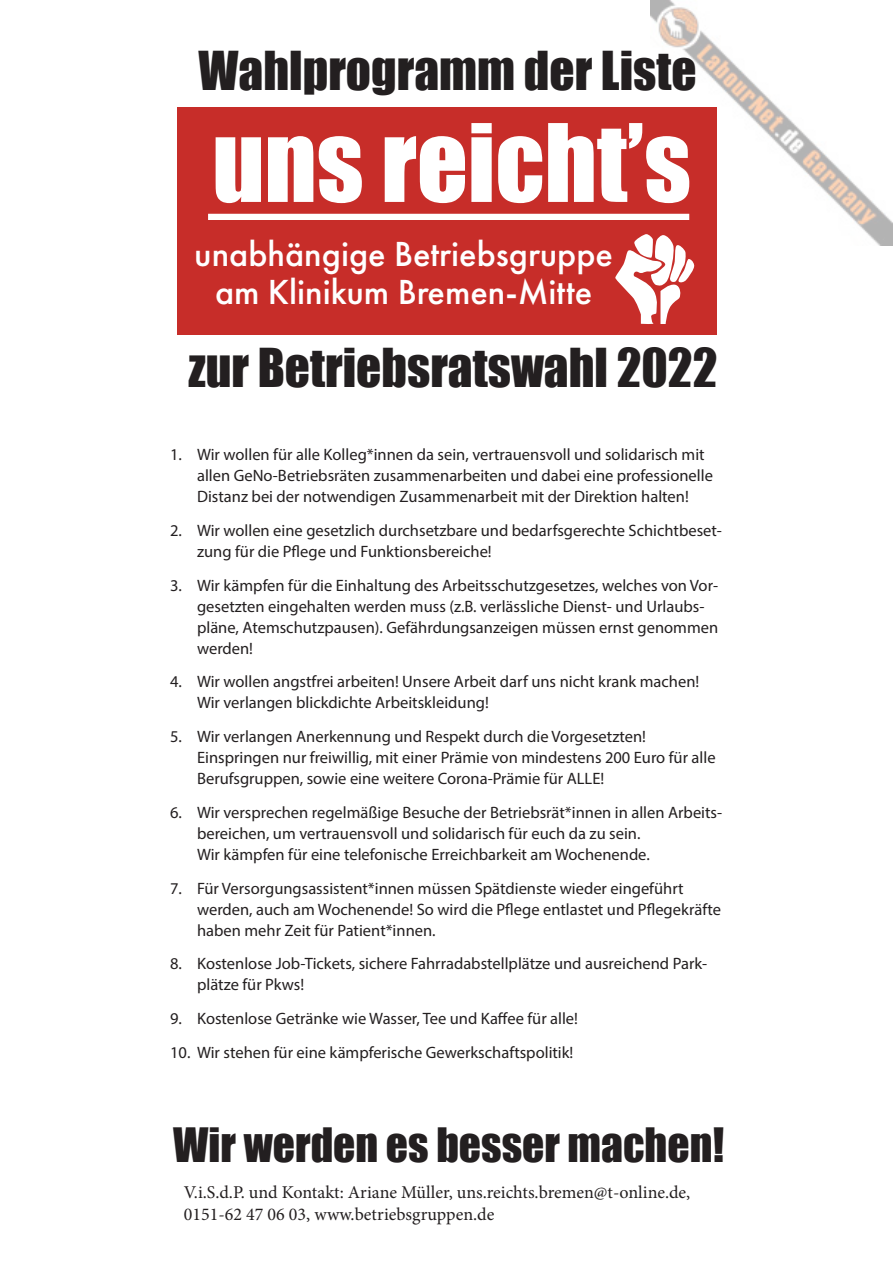
<style>
.page{position:relative;width:893px;height:1263px;background:#fff}
.page>*{position:absolute;margin:0;border:0;box-sizing:border-box;transform-origin:0 0}
.t1{font:99.75px "Impact";color:#fff}
.t2{font:49.2px "Impact";color:#231f20}
.t3{font:43.5px "Impact";color:#231f20}
.t4{font:500 36.15px/37.3px "Futura PT";color:#fff;text-align:center}
.t5{font:18px/21.6px "Minion Pro";color:#231f20}
.t6{font:16.5px/21px "Myriad Pro";color:#231f20}
</style>
<div class="page">
<img style="left:650px;top:0;width:243px;height:245px">
<div style="left:177px;top:107px;width:539px;height:228px;background:#c72d29"></div>
<div style="left:208px;top:214px;width:481px;height:6px;background:#fff"></div>
<svg style="left:615px;top:234px;width:80px;height:90px"></svg>
<h2 class="t2" style="left:198px;top:33px;width:500px">Wahlprogramm der Liste</h2>
<h1 class="t1" style="left:212px;top:85px;width:480px">uns reicht’s</h1>
<h3 class="t4" style="left:194px;top:235px;width:420px">unabhängige Betriebsgruppe am Klinikum Bremen-Mitte</h3>
<h2 class="t2" style="left:188px;top:330px;width:530px">zur Betriebsratswahl 2022</h2>
<p class="t6" style="left:197px;top:444px;width:517px;text-indent:-27px">1. Wir wollen für alle Kolleg*innen da sein, vertrauensvoll und solidarisch mit allen GeNo-Betriebsräten zusammenarbeiten und dabei eine professionelle<br>Distanz bei der notwendigen Zusammenarbeit mit der Direktion halten!</p>
<p class="t6" style="left:197px;top:519px;width:526px;text-indent:-27px">2. Wir wollen eine gesetzlich durchsetzbare und bedarfsgerechte Schichtbeset&shy;zung für die Pflege und Funktionsbereiche!</p>
<p class="t6" style="left:197px;top:574px;width:523px;text-indent:-27px">3. Wir kämpfen für die Einhaltung des Arbeitsschutzgesetzes, welches von Vor&shy;gesetzten eingehalten werden muss (z.B. verlässliche Dienst- und Urlaubs&shy;pläne, Atemschutzpausen). Gefährdungsanzeigen müssen ernst genommen werden!</p>
<p class="t6" style="left:197px;top:671px;width:504px;text-indent:-27px">4. Wir wollen angstfrei arbeiten! Unsere Arbeit darf uns nicht krank machen!<br>Wir verlangen blickdichte Arbeitskleidung!</p>
<p class="t6" style="left:197px;top:726px;width:520px;text-indent:-27px">5. Wir verlangen Anerkennung und Respekt durch die Vorgesetzten!<br>Einspringen nur freiwillig, mit einer Prämie von mindestens 200 Euro für alle<br>Berufsgruppen, sowie eine weitere Corona-Prämie für ALLE!</p>
<p class="t6" style="left:197px;top:801px;width:527px;text-indent:-27px">6. Wir versprechen regelmäßige Besuche der Betriebsrät*innen in allen Arbeits&shy;bereichen, um vertrauensvoll und solidarisch für euch da zu sein.<br>Wir kämpfen für eine telefonische Erreichbarkeit am Wochenende.</p>
<p class="t6" style="left:197px;top:877px;width:525px;text-indent:-27px">7. Für Versorgungsassistent*innen müssen Spätdienste wieder eingeführt werden, auch am Wochenende! So wird die Pflege entlastet und Pflegekräfte haben mehr Zeit für Patient*innen.</p>
<p class="t6" style="left:197px;top:953px;width:512px;text-indent:-27px">8. Kostenlose Job-Tickets, sichere Fahrradabstellplätze und ausreichend Park&shy;plätze für Pkws!</p>
<p class="t6" style="left:170px;top:1008px;width:409px">9. Kostenlose Getränke wie Wasser, Tee und Kaffee für alle!</p>
<p class="t6" style="left:170px;top:1041px;width:405px">10. Wir stehen für eine kämpferische Gewerkschaftspolitik!</p>
<h3 class="t3" style="left:173px;top:1111px;width:552px">Wir werden es besser machen!</h3>
<p class="t5" style="left:184px;top:1182px;width:508px">V.i.S.d.P. und Kontakt: Ariane Müller, uns.reichts.bremen@t-online.de,<br>0151-62 47 06 03, www.betriebsgruppen.de</p>
</div>
